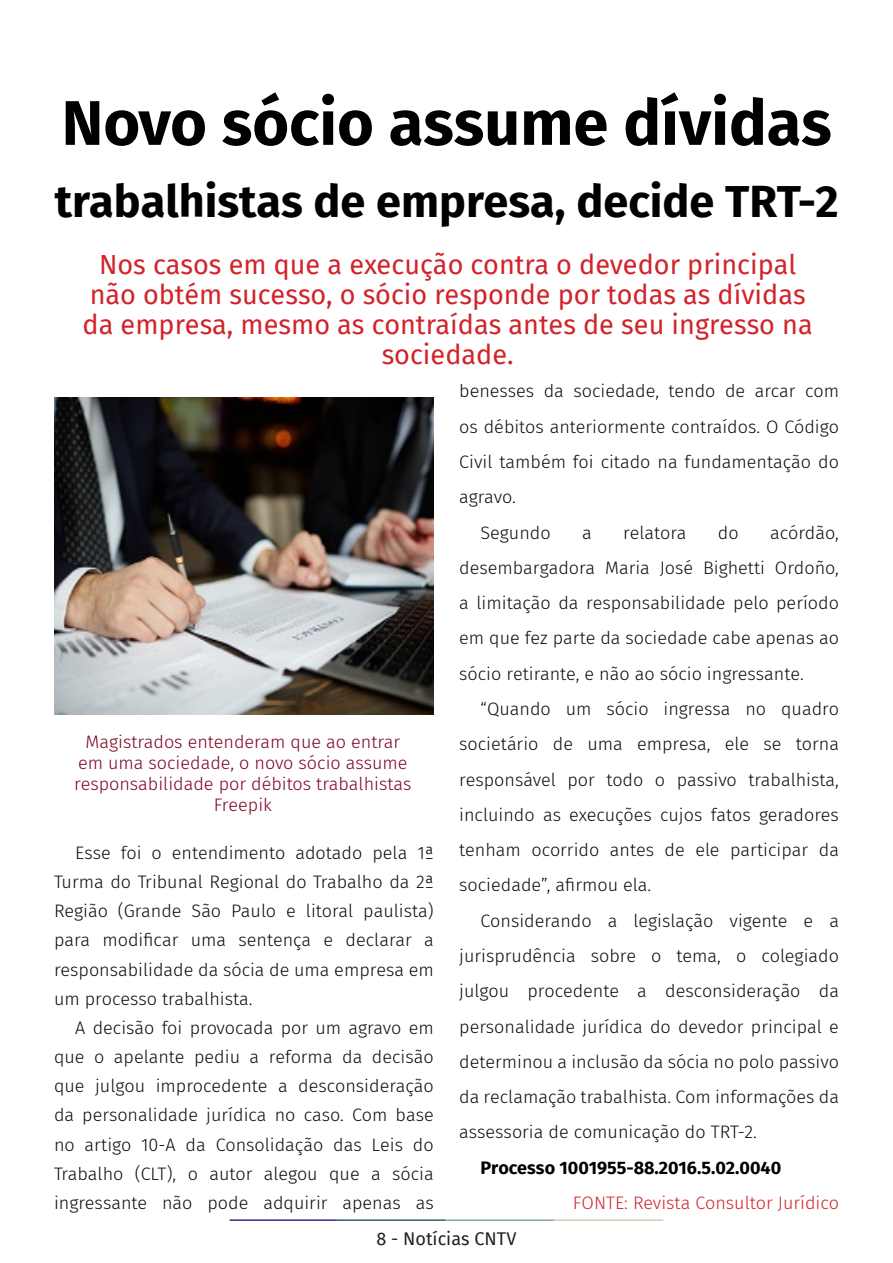
<style>
.page{position:relative;width:893px;height:1263px;background:#fff}
.page>*{position:absolute;margin:0;border:0;box-sizing:border-box;transform-origin:0 0}
.t1{font:700 63px "Fira Sans";color:#000001}
.t2{font:700 45px "Fira Sans";color:#000001}
.t3{font:27px/30px "Fira Sans";color:#d1232a;text-align:center}
.t4{font:300 18px/35.2px "Fira Sans";color:#080d0b;text-align:justify}
.t5{font:300 18px/21px "Fira Sans";color:#7e0220;text-align:center}
.t6{font:700 18px "Fira Sans";color:#000}
.t7{font:300 18px "Fira Sans";color:#d1232a}
.t8{font:18px "Fira Sans";color:#231f20}
</style>
<div class="page">
<hr style="left:230px;top:1219px;width:107px;height:2px;background:#2f3088">
<hr style="left:337px;top:1219px;width:109px;height:2px;background:#3a5f6d">
<hr style="left:446px;top:1219px;width:109px;height:2px;background:#87a59a">
<hr style="left:555px;top:1219px;width:108px;height:2px;background:#c6d5b7">
<img style="left:54px;top:398px;width:380px;height:316px">
<p class="t1" style="left:62px;top:70px;width:772px">Novo sócio assume dívidas</p>
<p class="t2" style="left:55px;top:163px;width:785px">trabalhistas de empresa, decide TRT-2</p>
<p class="t3" style="left:83px;top:249px;width:732px">Nos casos em que a execução contra o devedor principal não obtém sucesso, o sócio responde por todas as dívidas da empresa, mesmo as contraídas antes de seu ingresso na sociedade.</p>
<p class="t5" style="left:74px;top:731px;width:339px">Magistrados entenderam que ao entrar em uma sociedade, o novo sócio assume responsabilidade por débitos trabalhistas</p>
<p class="t5" style="left:214px;top:794px;width:60px">Freepik</p>
<p class="t4" style="left:54px;top:838px;width:381px;line-height:29.2px;text-indent:21px">Esse foi o entendimento adotado pela 1ª Turma do Tribunal Regional do Trabalho da 2ª Região (Grande São Paulo e litoral paulista) para modificar uma sentença e declarar a responsabilidade da sócia de uma empresa em um processo trabalhista.</p>
<p class="t4" style="left:54px;top:1013px;width:381px;line-height:29.2px;text-indent:21px">A decisão foi provocada por um agravo em que o apelante pediu a reforma da decisão que julgou improcedente a desconsideração da personalidade jurídica no caso. Com base no artigo 10-A da Consolidação das Leis do Trabalho (CLT), o autor alegou que a sócia ingressante não pode adquirir apenas as</p>
<p class="t4" style="left:459px;top:373px;width:381px">benesses da sociedade, tendo de arcar com os débitos anteriormente contraídos. O Código Civil também foi citado na fundamentação do agravo.</p>
<p class="t4" style="left:480px;top:515px;width:72px">Segundo</p>
<p class="t4" style="left:582px;top:515px;width:11px">a</p>
<p class="t4" style="left:623px;top:515px;width:65px">relatora</p>
<p class="t4" style="left:718px;top:515px;width:22px">do</p>
<p class="t4" style="left:459px;top:515px;width:381px;text-indent:311px">acórdão, desembargadora Maria José Bighetti Ordoño, a limitação da responsabilidade pelo período em que fez parte da sociedade cabe apenas ao sócio retirante, e não ao sócio ingressante.</p>
<p class="t4" style="left:459px;top:691px;width:381px;text-indent:21px">“Quando um sócio ingressa no quadro societário de uma empresa, ele se torna responsável por todo o passivo trabalhista, incluindo as execuções cujos fatos geradores tenham ocorrido antes de ele participar da sociedade”, afirmou ela.</p>
<p class="t4" style="left:459px;top:903px;width:381px;text-indent:21px">Considerando a legislação vigente e a jurisprudência sobre o tema, o colegiado julgou procedente a desconsideração da personalidade jurídica do devedor principal e determinou a inclusão da sócia no polo passivo da reclamação trabalhista. Com informações da assessoria de comunicação do TRT-2.</p>
<p class="t6" style="left:480px;top:1152px;width:302px">Processo 1001955-88.2016.5.02.0040</p>
<p class="t7" style="left:573px;top:1190px;width:268px">FONTE: Revista Consultor Jurídico</p>
<p class="t8" style="left:377px;top:1225px;width:141px">8 - Notícias CNTV</p>
</div>
